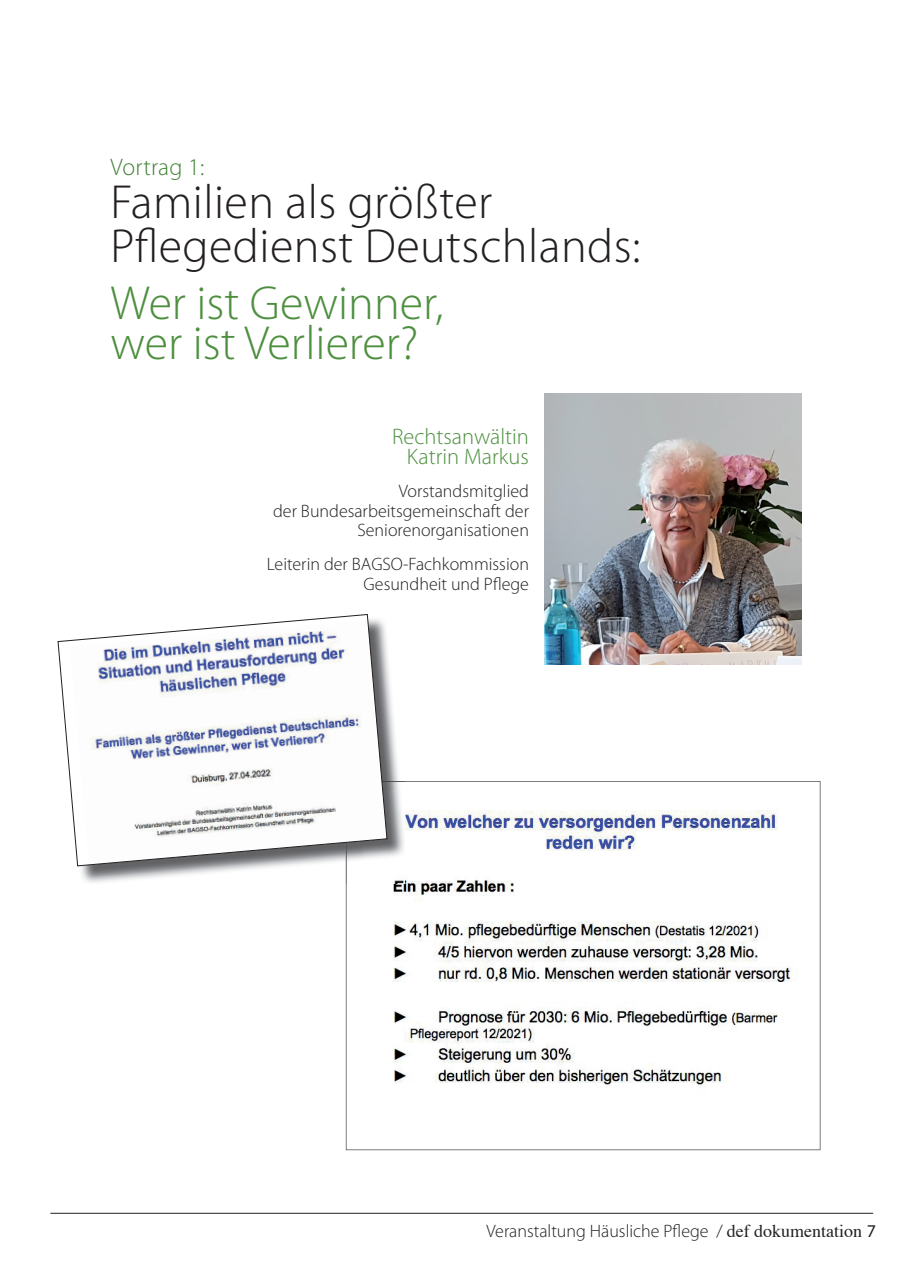
<style>
.page{position:relative;width:910px;height:1272px;background:#fff}
.page>*{position:absolute;margin:0;border:0;box-sizing:border-box;transform-origin:0 0}
.t1{font:300 48px/43.5px "Myriad Pro";letter-spacing:.01em;color:#231f20}
.t2{font:300 48px/40.5px "Myriad Pro";color:#4d8f3f}
.t3{font:300 24px "Myriad Pro";letter-spacing:.01em;color:#438137}
.t4{font:300 22.5px/19.5px "Myriad Pro";color:#4d8f3f;text-align:right}
.t5{font:300 18px/19.5px "Myriad Pro";color:#231f20;text-align:right}
.s1{font-family:"Times";font-weight:400}
.s2{font-weight:400}
</style>
<div class="page">
<hr style="left:50px;top:1212px;width:823px;height:1px;background:#231f20">
<img style="left:544px;top:393px;width:258px;height:271px">
<svg style="left:346px;top:781px;width:474px;height:369px"></svg>
<img style="left:77px;top:654px;width:322px;height:230px">
<img style="left:346px;top:781px;width:59px;height:103px">
<svg style="left:58px;top:614px;width:329px;height:252px"></svg>
<h2 class="t3" style="left:111px;top:153px;width:95px">Vortrag 1:</h2>
<h1 class="t1" style="left:111px;top:181px;width:531px">Familien als größter<br>Pflegedienst Deutschlands:</h1>
<h1 class="t2" style="left:111px;top:283px;width:334px">Wer ist Gewinner, wer ist Verlierer?</h1>
<p class="t4" style="left:392px;top:427px;width:138px">Rechtsanwältin katrin Markus</p>
<p class="t5" style="left:273px;top:482px;width:257px">Vorstandsmitglied<br>der bundesarbeits gemeinschaft der<br>Seniorenorganisationen</p>
<p class="t5" style="left:267px;top:554px;width:264px">leiterin der bAGSo-Fachkommission<br>Gesundheit und Pflege</p>
<p class="t5" style="left:487px;top:1221px;width:391px">Veranstaltung Häusliche Pflege / <span class="s1">def dokumentation</span> <span class="s2">7</span></p>
</div>
